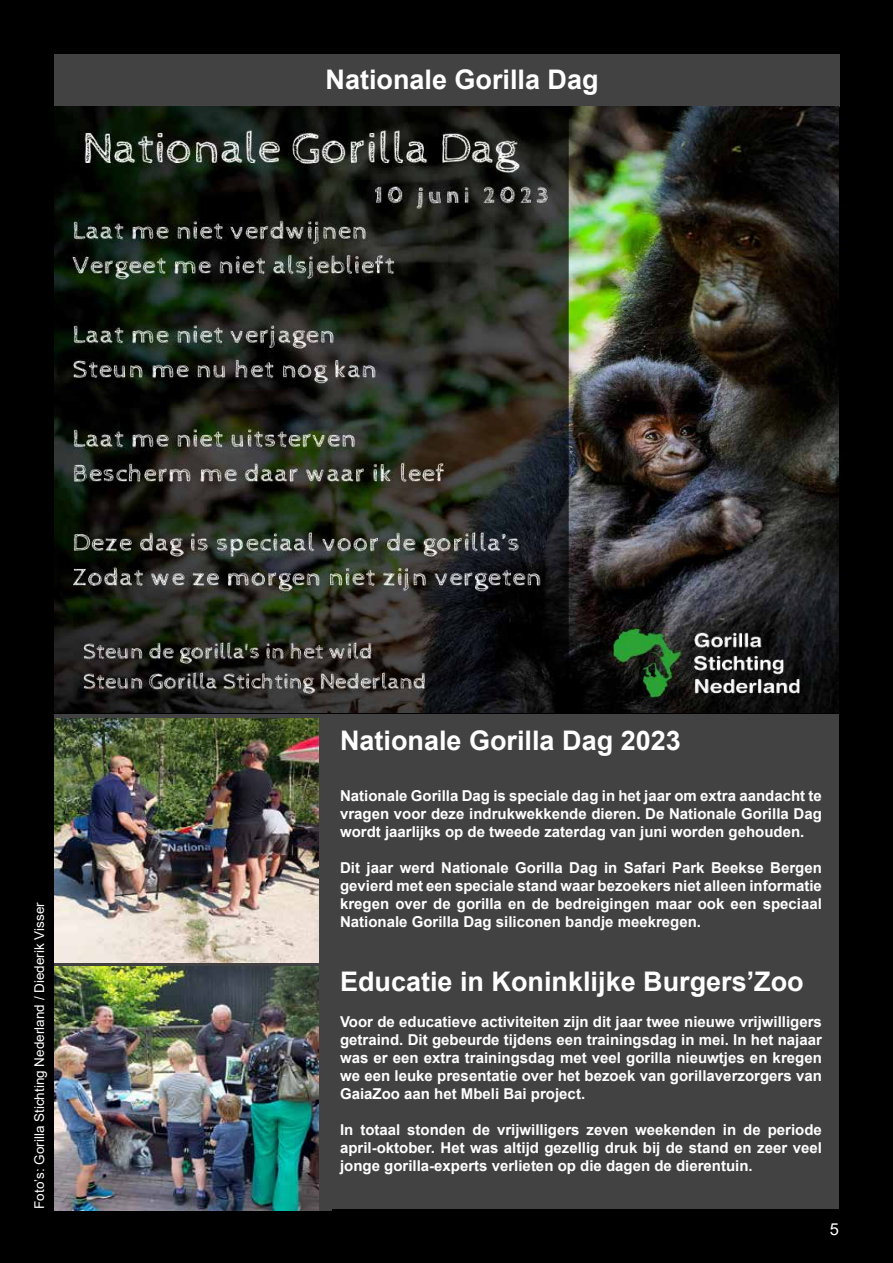
<style>
.page{position:relative;width:893px;height:1263px;background:#000}
.page>*{position:absolute;margin:0;border:0;box-sizing:border-box;transform-origin:0 0}
.t1{font:700 27px "Arial";color:#fff}
.t2{font:16.5px "Arial";color:#fff}
.t3{font:700 15px/18px "Arial";color:#fff;text-align:justify}
.t4{font:13.5px "Arial";color:#fff}
</style>
<div class="page">
<div style="left:332px;top:714px;width:507px;height:495px;background:#424242"></div>
<div style="left:54px;top:54px;width:786px;height:52px;background:#424242"></div>
<div style="left:54px;top:714px;width:278px;height:497px;background:#424242"></div>
<img style="left:54px;top:106px;width:785px;height:606px">
<img style="left:54px;top:966px;width:264px;height:245px">
<img style="left:54px;top:718px;width:264px;height:245px">
<p class="t4" style="left:30px;top:1209px;width:308px;rotate:-90deg">Foto’s: Gorilla Stichting Nederland / Diederik Visser</p>
<h1 class="t1" style="left:326px;top:60px;width:275px">Nationale Gorilla Dag</h1>
<h1 class="t1" style="left:340px;top:721px;width:342px">Nationale Gorilla Dag 2023</h1>
<p class="t3" style="left:340px;top:786px;width:483px">Nationale Gorilla Dag is speciale dag in het jaar om extra aandacht te vragen voor deze indrukwekkende dieren. De Nationale Gorilla Dag wordt jaarlijks op de tweede zaterdag van juni worden gehouden.</p>
<p class="t3" style="left:340px;top:858px;width:483px">Dit jaar werd Nationale Gorilla Dag in Safari Park Beekse Bergen gevierd met een speciale stand waar bezoekers niet alleen informatie kregen over de gorilla en de bedreigingen maar ook een speciaal Nationale Gorilla Dag siliconen bandje meekregen.</p>
<h1 class="t1" style="left:340px;top:963px;width:465px">Educatie in Koninklijke Burgers’Zoo</h1>
<p class="t3" style="left:340px;top:1013px;width:483px">Voor de educatieve activiteiten zijn dit jaar twee nieuwe vrijwilligers getraind. Dit gebeurde tijdens een trainingsdag in mei. In het najaar was er een extra trainingsdag met veel gorilla nieuwtjes en kregen we een leuke presentatie over het bezoek van gorillaverzorgers van GaiaZoo aan het Mbeli Bai project.</p>
<p class="t3" style="left:340px;top:1121px;width:483px">In totaal stonden de vrijwilligers zeven weekenden in de periode april-oktober. Het was altijd gezellig druk bij de stand en zeer veel jonge gorilla-experts verlieten op die dagen de dierentuin.</p>
<p class="t2" style="left:830px;top:1218px;width:11px">5</p>
</div>
